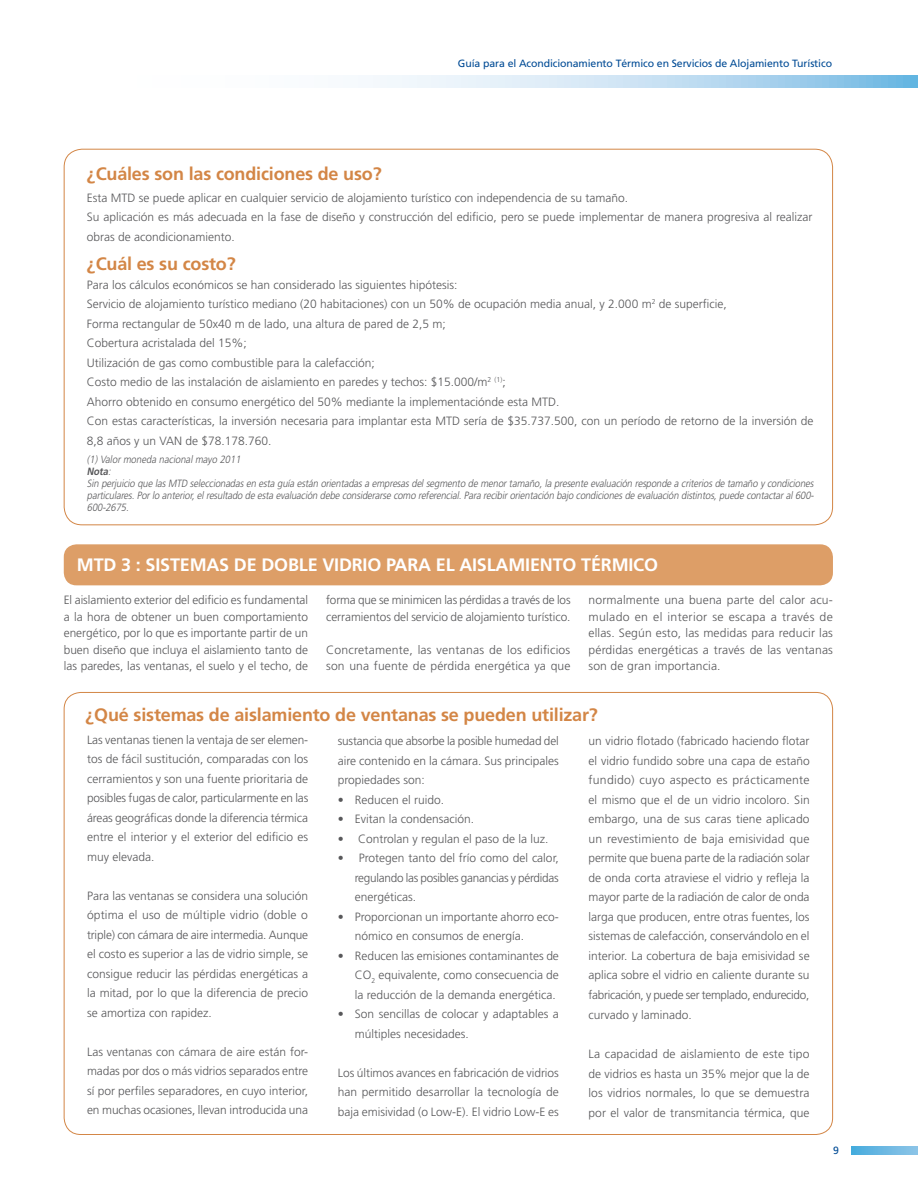
<style>
.page{position:relative;width:918px;height:1188px;background:#fff}
.page>*{position:absolute;margin:0;border:0;box-sizing:border-box;transform-origin:0 0}
.t1{font:700 18px "Frutiger";letter-spacing:-.01em;color:#d38646}
.t2{font:700 18px "Frutiger";letter-spacing:-.01em;color:#fff}
.t3{font:300 12px/19.5px "Frutiger";color:#58585a;text-align:justify}
.t4{font:italic 300 10.5px/12px "Frutiger";color:#58585a;scale:.9 1}
.t5{font:10.5px "Frutiger";letter-spacing:-.01em;color:#004b95}
.s1{font-weight:700}
</style>
<div class="page">
<svg style="left:373px;top:76px;width:545px;height:11px"></svg>
<svg style="left:852px;top:1146px;width:66px;height:9px"></svg>
<div style="left:64px;top:544px;width:769px;height:41px;background:#dd9e67;border-radius:13px"></div>
<h1 class="t1" style="left:87px;top:163px;width:296px">¿Cuáles son las condiciones de uso?</h1>
<p class="t5" style="left:458px;top:58px;width:376px">Guía para el Acondicionamiento Térmico en Servicios de Alojamiento Turístico</p>
<p class="t3" style="left:87px;top:188px;width:727px;text-align:left">Esta MTD se puede aplicar en cualquier servicio de alojamiento turístico con independencia de su tamaño.<br>Su aplicación es más adecuada en la fase de diseño y construcción del edificio, pero se puede implementar de manera progresiva al realizar obras de acondicionamiento.</p>
<h1 class="t1" style="left:87px;top:253px;width:150px">¿Cuál es su costo?</h1>
<p class="t3" style="left:87px;top:275px;width:728px;text-align:left">Para los cálculos económicos se han considerado las siguientes hipótesis:<br>Servicio de alojamiento turístico mediano (20 habitaciones) con un 50% de ocupación media anual, y 2.000 m<sup>2</sup> de superficie,<br>Forma rectangular de 50x40 m de lado, una altura de pared de 2,5 m;<br>Cobertura acristalada del 15%;<br>Utilización de gas como combustible para la calefacción;<br>Costo medio de las instalación de aislamiento en paredes y techos: $15.000/m<sup>2</sup> <sup>(1)</sup>;<br>Ahorro obtenido en consumo energético del 50% mediante la implementaciónde esta MTD.<br>Con estas características, la inversión necesaria para implantar esta MTD sería de $35.737.500, con un período de retorno de la inversión de 8,8 años y un VAN de $78.178.760.</p>
<p class="t4" style="left:87px;top:453px;width:811px">(1) Valor moneda nacional mayo 2011<br><span class="s1">Nota</span>:<br>Sin perjuicio que lasMTD seleccionadasen esta guía están orientadasa empresasdelsegmento de menortamaño,la presente evaluación responde a criteriosde tamaño ycondiciones particulares.Porlo anterior,elresultado de esta evaluación debe considerarse como referencial.Para recibirorientación bajo condicionesde evaluación distintos,puede contactaral600- 600-2675.</p>
<h1 class="t2" style="left:77px;top:554px;width:583px">mtd 3 : Sistemas de doble vidrio para el aislam iento térm ico</h1>
<p class="t3" style="left:64px;top:592px;width:246px;line-height:16.5px">El aislamiento exterior del edificio es fundamental a la hora de obtener un buen comportamiento energético, por lo que es importante partir de un buen diseño que incluya el aislamiento tanto de las paredes, las ventanas, el suelo y el techo, de</p>
<p class="t3" style="left:326px;top:592px;width:246px;line-height:16.5px">forma que se minimicen las pérdidas a través de los cerramientos del servicio de alojamiento turístico.</p>
<p class="t3" style="left:589px;top:592px;width:246px;line-height:16.5px">normalmente una buena parte del calor acu&shy;mulado en el interior se escapa a través de ellas. Según esto, las medidas para reducir las pérdidas energéticas a través de las ventanas son de gran importancia.</p>
<p class="t3" style="left:326px;top:641px;width:246px;line-height:16.5px">Concretamente, las ventanas de los edificios son una fuente de pérdida energética ya que</p>
<h1 class="t1" style="left:85px;top:704px;width:514px">¿Qué sistemas de aislamiento de ventanas se pueden utilizar?</h1>
<p class="t3" style="left:87px;top:730px;width:223px">Las ventanas tienen la ventaja de ser elemen&shy;tos de fácil sustitución, comparadas con los cerramientos y son una fuente prioritaria de posibles fugas de calor, particularmente en las áreas geográficas donde la diferencia térmica entre el interior y el exterior del edificio es muy elevada.</p>
<p class="t3" style="left:87px;top:886px;width:223px">Para las ventanas se considera una solución óptima el uso de múltiple vidrio (doble o triple) con cámara de aire intermedia. Aunque el costo es superior a las de vidrio simple, se consigue reducir las pérdidas energéticas a la mitad, por lo que la diferencia de precio se amortiza con rapidez.</p>
<p class="t3" style="left:87px;top:1042px;width:223px">Las ventanas con cámara de aire están for&shy;madas por dos o más vidrios separados entre sí por perfiles separadores, en cuyo interior, en muchas ocasiones, llevan introducida una</p>
<p class="t3" style="left:338px;top:732px;width:223px">sustancia que absorbe la posible humedad del aire contenido en la cámara. Sus principales propiedades son:</p>
<p class="t3" style="left:338px;top:790px;width:108px">• Reducen el ruido.</p>
<p class="t3" style="left:338px;top:810px;width:138px">• Evitan la condensación.</p>
<p class="t3" style="left:338px;top:829px;width:212px">• Controlan y regulan el paso de la luz.</p>
<p class="t3" style="left:355px;top:849px;width:206px;text-indent:-17px">• Protegen tanto del frío como del calor, regulando las posibles ganancias y pérdidas energéticas.</p>
<p class="t3" style="left:355px;top:907px;width:206px;text-indent:-17px">• Proporcionan un importante ahorro eco&shy;nómico en consumos de energía.</p>
<p class="t3" style="left:355px;top:946px;width:206px;text-indent:-17px">• Reducen las emisiones contaminantes de CO<sub>2</sub> equivalente, como consecuencia de la reducción de la demanda energética.</p>
<p class="t3" style="left:355px;top:1005px;width:206px;text-indent:-17px">• Son sencillas de colocar y adaptables a múltiples necesidades.</p>
<p class="t3" style="left:338px;top:1063px;width:223px">Los últimos avances en fabricación de vidrios han permitido desarrollar la tecnología de baja emisividad (o Low-E). El vidrio Low-E es</p>
<p class="t3" style="left:589px;top:732px;width:223px">un vidrio flotado (fabricado haciendo flotar el vidrio fundido sobre una capa de estaño fundido) cuyo aspecto es prácticamente el mismo que el de un vidrio incoloro. Sin embargo, una de sus caras tiene aplicado un revestimiento de baja emisividad que permite que buena parte de la radiación solar de onda corta atraviese el vidrio y refleja la mayor parte de la radiación de calor de onda larga que producen, entre otras fuentes, los sistemas de calefacción, conservándolo en el interior. La cobertura de baja emisividad se aplica sobre el vidrio en caliente durante su fabricación, y puede ser templado, endurecido, curvado y laminado.</p>
<p class="t3" style="left:589px;top:1044px;width:223px">La capacidad de aislamiento de este tipo de vidrios es hasta un 35% mejor que la de los vidrios normales, lo que se demuestra por el valor de transmitancia térmica, que</p>
<p class="t5" style="left:833px;top:1145px;width:7px">9</p>
</div>
